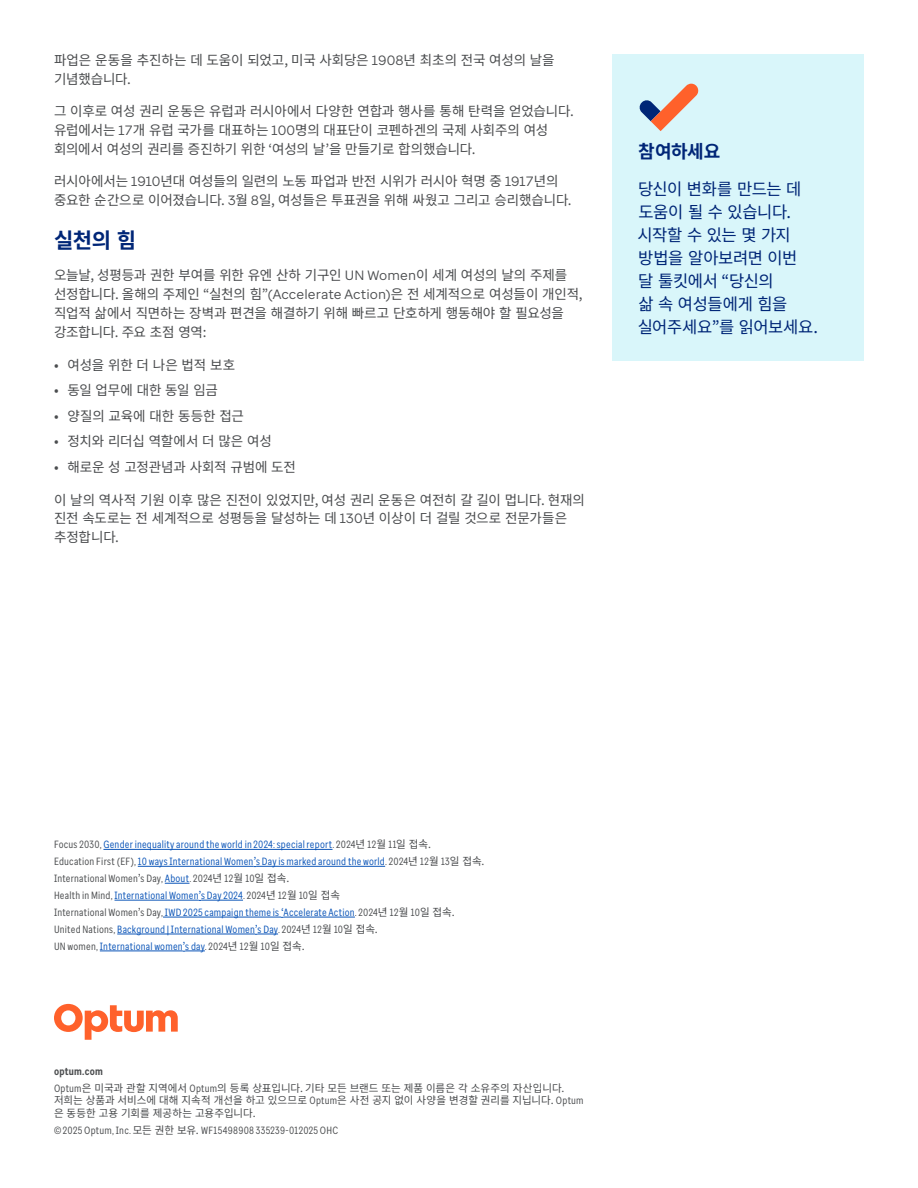
<style>
.page{position:relative;width:918px;height:1188px;background:#fff}
.page>*{position:absolute;margin:0;border:0;box-sizing:border-box;transform-origin:0 0}
.Body{font:700 21px "Noto Sans KR";color:#002677}
.Callout_header{font:700 18px "Noto Sans KR";letter-spacing:-.01em;color:#002677}
.Callout_body{font:16.5px/23.1px "Noto Sans KR";letter-spacing:-.025em;color:#002677}
.Body-2{font:13.5px/18.9px "Noto Sans KR";letter-spacing:-.015em;color:#4b4d4f}
.Legal{font:10.5px "Enterprise Sans Cond";letter-spacing:.02em;color:#0c55b8}
.Legal-2{font:10.5px/12.6px "Noto Sans KR";letter-spacing:-.005em;color:#4b4d4f}
.Legal-3{font:10.5px "Enterprise Sans Cond";letter-spacing:.02em;color:#4b4d4f}
.Legal-4{font:700 10.5px "Enterprise Sans Cond";letter-spacing:.02em;color:#4b4d4f}
.s1{font-family:"Enterprise Sans"}
.s2{color:#4b4d4f}
.s3{font-family:"Noto Sans KR";color:#4b4d4f}
.s4{font-family:"Noto Sans KR"}
.s5{color:#0c55b8}
.s6{font-family:"Enterprise Sans Cond"}
</style>
<div class="page">
<hr style="left:103px;top:849px;width:230px;height:1px;background:#0c55b8">
<hr style="left:138px;top:866px;width:115px;height:1px;background:#0c55b8">
<hr style="left:256px;top:866px;width:129px;height:1px;background:#0c55b8">
<svg style="left:165px;top:883px;width:25px;height:1px"></svg>
<hr style="left:115px;top:900px;width:83px;height:1px;background:#0c55b8">
<hr style="left:201px;top:900px;width:42px;height:1px;background:#0c55b8">
<hr style="left:163px;top:917px;width:118px;height:1px;background:#0c55b8">
<hr style="left:284px;top:917px;width:71px;height:1px;background:#0c55b8">
<hr style="left:117px;top:934px;width:138px;height:1px;background:#0c55b8">
<svg style="left:255px;top:934px;width:23px;height:1px"></svg>
<hr style="left:100px;top:951px;width:83px;height:1px;background:#0c55b8">
<svg style="left:183px;top:951px;width:22px;height:1px"></svg>
<div style="left:612px;top:54px;width:252px;height:306px;background:#d9f6fa"></div>
<svg style="left:639px;top:84px;width:60px;height:47px"></svg>
<svg style="left:54px;top:1004px;width:124px;height:36px"></svg>
<p class="Body-2" style="left:54px;top:51px;width:502px">파업은 운동을 추진하는 데 도움이 되었고, 미국 사회당은 <span class="s1">1908</span>년 최초의 전국 여성의 날을 기념했습니다.</p>
<p class="Body-2" style="left:54px;top:102px;width:521px">그 이후로 여성 권리 운동은 유럽과 러시아에서 다양한 연합과 행사를 통해 탄력을 얻었습니다. 유럽에서는 <span class="s1">17</span>개 유럽 국가를 대표하는 <span class="s1">100</span>명의 대표단이 코펜하겐의 국제 사회주의 여성 회의에서 여성의 권리를 증진하기 위한 ‘여성의 날’을 만들기로 합의했습니다.</p>
<p class="Body-2" style="left:54px;top:172px;width:519px">러시아에서는 <span class="s1">1910</span>년대 여성들의 일련의 노동 파업과 반전 시위가 러시아 혁명 중 <span class="s1">1917</span>년의 중요한 순간으로 이어졌습니다. <span class="s1">3</span>월 <span class="s1">8</span>일, 여성들은 투표권을 위해 싸웠고 그리고 승리했습니다.</p>
<p class="Body" style="left:54px;top:229px;width:84px">실천의 힘</p>
<p class="Body-2" style="left:54px;top:266px;width:530px">오늘날, 성평등과 권한 부여를 위한 유엔 산하 기구인 <span class="s1">UN Women</span>이 세계 여성의 날의 주제를 선정합니다. 올해의 주제인 “실천의 힘”<span class="s1">(Accelerate Action)</span>은 전 세계적으로 여성들이 개인적, 직업적 삶에서 직면하는 장벽과 편견을 해결하기 위해 빠르고 단호하게 행동해야 할 필요성을 강조합니다. 주요 초점 영역:</p>
<p class="Body-2" style="left:54px;top:355px;width:183px">• 여성을 위한 더 나은 법적 보호</p>
<p class="Body-2" style="left:54px;top:381px;width:166px">• 동일 업무에 대한 동일 임금</p>
<p class="Body-2" style="left:54px;top:407px;width:192px">• 양질의 교육에 대한 동등한 접근</p>
<p class="Body-2" style="left:54px;top:432px;width:219px">• 정치와 리더십 역할에서 더 많은 여성</p>
<p class="Body-2" style="left:54px;top:458px;width:243px">• 해로운 성 고정관념과 사회적 규범에 도전</p>
<p class="Body-2" style="left:54px;top:490px;width:533px">이 날의 역사적 기원 이후 많은 진전이 있었지만, 여성 권리 운동은 여전히 갈 길이 멉니다. 현재의 진전 속도로는 전 세계적으로 성평등을 달성하는 데 <span class="s1">130</span>년 이상이 더 걸릴 것으로 전문가들은 추정합니다.</p>
<p class="Callout_header" style="left:638px;top:141px;width:83px">참여하세요</p>
<p class="Callout_body" style="left:637px;top:178px;width:182px">당신이 변화를 만드는 데 도움이 될 수 있습니다. 시작할 수 있는 몇 가지 방법을 알아보려면 이번<br>달 툴킷에서 “당신의<br>삶 속 여성들에게 힘을 실어주세요”를 읽어보세요.</p>
<p class="Legal" style="left:54px;top:838px;width:378px"><span class="s2">Focus 2030,</span> Gender inequality around the world in 2024: special report<span class="s2">. 2024</span><span class="s3">년</span> <span class="s2">12</span><span class="s3">월</span> <span class="s2">11</span><span class="s3">일 접속.</span></p>
<p class="Legal" style="left:54px;top:855px;width:432px"><span class="s2">Education First (EF),</span> 10 ways International Women<span class="s4">’</span>s Day is marked around the world<span class="s2">. 2024</span><span class="s3">년</span> <span class="s2">12</span><span class="s3">월</span> <span class="s2">13</span><span class="s3">일 접속.</span></p>
<p class="Legal-3" style="left:54px;top:872px;width:237px">International Women<span class="s4">’</span>s Day, <span class="s5">About</span>. 2024<span class="s4">년</span> 12<span class="s4">월</span> 10<span class="s4">일 접속.</span></p>
<p class="Legal" style="left:54px;top:889px;width:288px"><span class="s2">Health in Mind,</span> International Women<span class="s4">’</span>s Day 2024<span class="s2">. 2024</span><span class="s3">년</span> <span class="s2">12</span><span class="s3">월</span> <span class="s2">10</span><span class="s3">일 접속</span></p>
<p class="Legal" style="left:54px;top:906px;width:402px"><span class="s2">International Women</span><span class="s3">’</span><span class="s2">s Day,</span> IWD 2025 campaign theme is <span class="s4">‘</span>Accelerate Action<span class="s2">. 2024</span><span class="s3">년</span> <span class="s2">12</span><span class="s3">월</span> <span class="s2">10</span><span class="s3">일 접속.</span></p>
<p class="Legal" style="left:54px;top:923px;width:325px"><span class="s2">United Nations,</span> Background | International Women<span class="s4">’</span>s Day<span class="s2">. 2024</span><span class="s3">년</span> <span class="s2">12</span><span class="s3">월</span> <span class="s2">10</span><span class="s3">일 접속.</span></p>
<p class="Legal" style="left:54px;top:939px;width:252px"><span class="s2">UN women,</span> International women<span class="s4">’</span>s day<span class="s2">. 2024</span><span class="s3">년</span> <span class="s2">12</span><span class="s3">월</span> <span class="s2">10</span><span class="s3">일 접속.</span></p>
<p class="Legal-4" style="left:54px;top:1064px;width:50px">optum.com</p>
<p class="Legal-2" style="left:54px;top:1082px;width:531px"><span class="s6">Optum</span>은 미국과 관할 지역에서 <span class="s6">Optum</span>의 등록 상표입니다. 기타 모든 브랜드 또는 제품 이름은 각 소유주의 자산입니다. 저희는 상품과 서비스에 대해 지속적 개선을 하고 있으므로 <span class="s6">Optum</span>은 사전 공지 없이 사양을 변경할 권리를 지닙니다. <span class="s6">Optum </span>은 동등한 고용 기회를 제공하는 고용주입니다.</p>
<p class="Legal-3" style="left:54px;top:1124px;width:286px">© 2025 Optum, Inc. <span class="s4">모든 권한 보유.</span> WF15498908 335239-012025 OHC</p>
</div>
